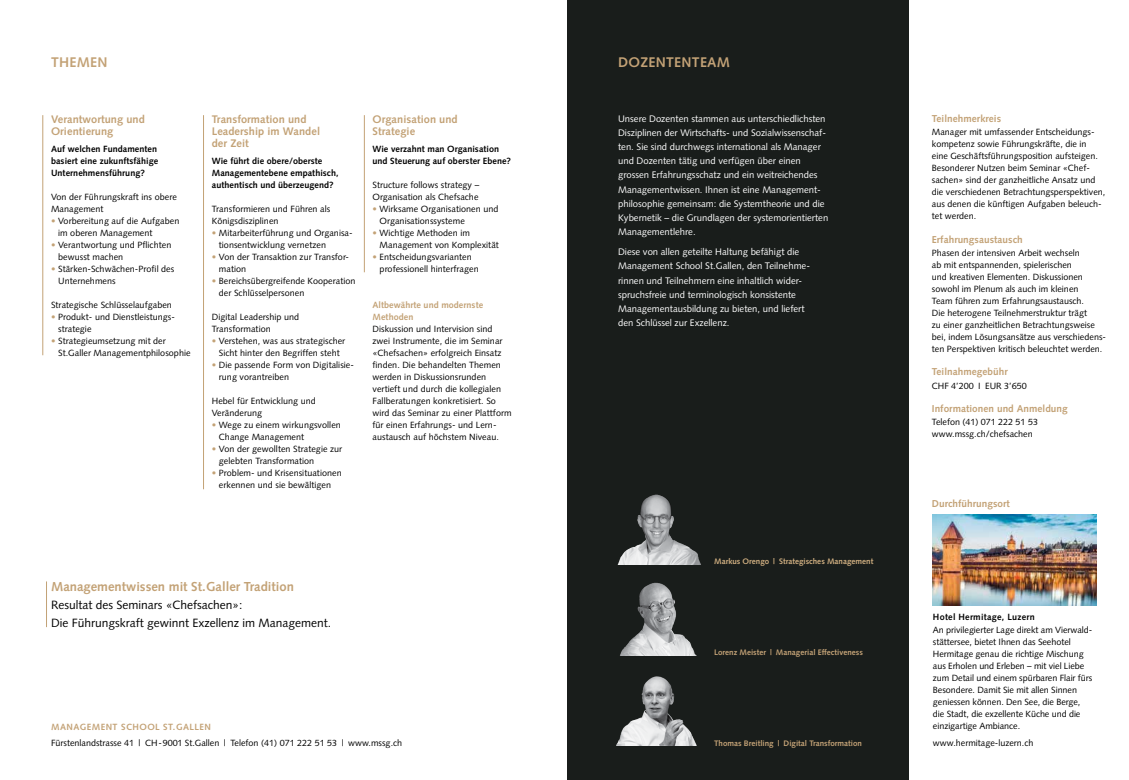
<style>
.page{position:relative;width:1129px;height:780px;background:#fff}
.page>*{position:absolute;margin:0;border:0;box-sizing:border-box;transform-origin:0 0}
.t1{font:700 14px "Syntax LT Std";letter-spacing:.02em;color:#c3a276}
.t2{font:700 13px "Syntax LT Std";color:#c3a276}
.t3{font:12px/18px "Syntax LT Std";color:#000}
.t4{font:700 11px/12px "Syntax LT Std";letter-spacing:.005em;color:#c3a276}
.t5{font:700 10px "Syntax LT Std";letter-spacing:.005em;color:#c3a276}
.t6{font:9.5px/14.2px "Syntax LT Std";color:#fff}
.t7{font:9px/12px "Syntax LT Std";letter-spacing:.005em;color:#000}
.t8{font:700 9px/12px "Syntax LT Std";letter-spacing:.005em;color:#000}
.t9{font:700 9px/12px "Syntax LT Std";letter-spacing:.005em;color:#c3a276}
.t10{font:700 9px "Syntax LT Std";letter-spacing:.05em;color:#c3a276}
.t11{font:700 9px "Syntax LT Std";letter-spacing:.03em;color:#000}
.t12{font:700 8px "Syntax LT Std";color:#c3a276}
.t13{font:700 8px "Syntax LT Std";color:#cfae80}
.s1{color:#c3a276}
</style>
<div class="page">
<div style="left:567px;top:0;width:341px;height:780px;background:#191d1b"></div>
<img style="left:618px;top:494px;width:83px;height:70px">
<img style="left:932px;top:514px;width:164px;height:91px">
<img style="left:620px;top:582px;width:76px;height:73px">
<img style="left:616px;top:676px;width:81px;height:70px">
<hr style="left:203px;top:115px;width:1px;height:374px;background:#c3a276">
<hr style="left:43px;top:115px;width:1px;height:240px;background:#c3a276">
<hr style="left:364px;top:115px;width:1px;height:157px;background:#c3a276">
<hr style="left:46px;top:581px;width:1px;height:46px;background:#c3a276">
<h1 class="t1" style="left:51px;top:54px;width:58px">THEMEN</h1>
<p class="t4" style="left:51px;top:113px;width:95px">Verantwortung und<br>Orientierung</p>
<p class="t8" style="left:51px;top:143px;width:109px">Auf welchen Fundamenten basiert eine zukunftsfähige<br>Unternehmensführung?</p>
<p class="t7" style="left:51px;top:191px;width:127px">Von der Führungskraft ins obere<br>Management</p>
<p class="t7" style="left:58px;top:215px;width:123px;text-indent:-7px"><span class="s1">•</span> Vorbereitung auf die Aufgaben im oberen Management</p>
<p class="t7" style="left:58px;top:239px;width:115px;text-indent:-7px"><span class="s1">•</span> Verantwortung und Pflichten bewusst machen</p>
<p class="t7" style="left:58px;top:263px;width:118px;text-indent:-7px"><span class="s1">•</span> Stärken-Schwächen-Profil des<br>Unternehmens</p>
<p class="t7" style="left:51px;top:299px;width:122px">Strategische Schlüsselaufgaben</p>
<p class="t7" style="left:58px;top:311px;width:118px;text-indent:-7px"><span class="s1">•</span> Produkt- und Dienstleistungs&shy;strategie</p>
<p class="t7" style="left:58px;top:335px;width:134px;text-indent:-7px"><span class="s1">•</span> Strategieumsetzung mit der<br>St.Galler Managementphilosophie</p>
<p class="t4" style="left:212px;top:113px;width:110px">Transformation und<br>Leadership im Wandel der Zeit</p>
<p class="t8" style="left:212px;top:155px;width:128px">Wie führt die obere/oberste<br>Managementebene empathisch, authentisch und überzeugend?</p>
<p class="t7" style="left:212px;top:203px;width:120px">Transformieren und Führen als<br>Königsdisziplinen</p>
<p class="t7" style="left:219px;top:227px;width:135px;text-indent:-7px"><span class="s1">•</span> Mitarbeiterführung und Organisa&shy;tionsentwicklung vernetzen</p>
<p class="t7" style="left:219px;top:251px;width:132px;text-indent:-7px"><span class="s1">•</span> Von der Transaktion zur Transfor&shy;mation</p>
<p class="t7" style="left:219px;top:275px;width:138px;text-indent:-7px"><span class="s1">•</span> Bereichsübergreifende Kooperation der Schlüsselpersonen</p>
<p class="t7" style="left:212px;top:311px;width:89px">Digital Leadership und<br>Transformation</p>
<p class="t7" style="left:212px;top:335px;width:135px;text-align:center"><span class="s1">•</span> Verstehen, was aus strategischer<br>Sicht hinter den Begriffen steht</p>
<p class="t7" style="left:219px;top:359px;width:137px;text-indent:-7px"><span class="s1">•</span> Die passende Form von Digitalisie&shy;rung vorantreiben</p>
<p class="t7" style="left:212px;top:395px;width:106px">Hebel für Entwicklung und<br>Veränderung</p>
<p class="t7" style="left:219px;top:419px;width:123px;text-indent:-7px"><span class="s1">•</span> Wege zu einem wirkungsvollen<br>Change Management</p>
<p class="t7" style="left:219px;top:443px;width:125px;text-indent:-7px"><span class="s1">•</span> Von der gewollten Strategie zur gelebten Transformation</p>
<p class="t7" style="left:212px;top:467px;width:131px;text-align:center"><span class="s1">•</span> Problem- und Krisensituationen erkennen und sie bewältigen</p>
<p class="t4" style="left:372px;top:113px;width:87px">Organisation und<br>Strategie</p>
<p class="t8" style="left:372px;top:143px;width:140px">Wie verzahnt man Organisation und Steuerung auf oberster Ebene?</p>
<p class="t7" style="left:372px;top:179px;width:108px">Structure follows strategy –<br>Organisation als Chefsache</p>
<p class="t7" style="left:379px;top:203px;width:120px;text-indent:-7px"><span class="s1">•</span> Wirksame Organisationen und<br>Organisationssysteme</p>
<p class="t7" style="left:379px;top:227px;width:121px;text-indent:-7px"><span class="s1">•</span> Wichtige Methoden im<br>Management von Komplexität</p>
<p class="t7" style="left:379px;top:251px;width:101px;text-indent:-7px"><span class="s1">•</span> Entscheidungsvarianten professionell hinterfragen</p>
<p class="t9" style="left:372px;top:299px;width:112px">Altbewährte und modernste<br>Methoden</p>
<p class="t7" style="left:372px;top:323px;width:140px">Diskussion und Intervision sind zwei Instrumente, die im Seminar «Chefsachen» erfolgreich Einsatz finden. Die behandelten Themen werden in Diskussionsrunden vertieft und durch die kollegialen Fallberatungen konkretisiert. So wird das Seminar zu einer Plattform für einen Erfahrungs- und Lern&shy;austausch auf höchstem Niveau.</p>
<h2 class="t2" style="left:51px;top:579px;width:244px">Managementwissen mit St.Galler Tradition</h2>
<h3 class="t3" style="left:51px;top:596px;width:282px">Resultat des Seminars «Chefsachen»:<br>Die Führungskraft gewinnt Exzellenz im Management.</h3>
<p class="t10" style="left:51px;top:721px;width:161px">MANAGEMENT SCHOOL ST.GALLEN</p>
<p class="t7" style="left:51px;top:736px;width:352px">Fürstenlandstrasse 41 | CH- 9001 St.Gallen | Telefon (41) 071 222 51 53 | www.mssg.ch</p>
<h1 class="t1" style="left:618px;top:54px;width:113px">DOZENTENTEAM</h1>
<p class="t6" style="left:618px;top:111px;width:212px">Unsere Dozenten stammen aus unterschiedlichsten Disziplinen der Wirtschafts- und Sozialwissenschaf&shy;ten. Sie sind durchwegs international als Manager und Dozenten tätig und verfügen über einen grossen Erfahrungsschatz und ein weitreichendes Managementwissen. Ihnen ist eine Management&shy;philosophie gemeinsam: die Systemtheorie und die Kybernetik – die Grundlagen der systemorientierten Managementlehre.</p>
<p class="t6" style="left:618px;top:245px;width:193px">Diese von allen geteilte Haltung befähigt die Management School St.Gallen, den Teilnehme&shy;rinnen und Teilnehmern eine inhaltlich wider&shy;spruchsfreie und terminologisch konsistente Managementausbildung zu bieten, und liefert den Schlüssel zur Exzellenz.</p>
<p class="t13" style="left:714px;top:556px;width:161px">Markus Orengo | Strategisches Management</p>
<p class="t12" style="left:714px;top:647px;width:150px">Lorenz Meister | Managerial Effectiveness</p>
<p class="t12" style="left:714px;top:738px;width:149px">Thomas Breitling | Digital Transformation</p>
<p class="t5" style="left:931px;top:113px;width:71px">Teilnehmerkreis</p>
<p class="t7" style="left:931px;top:126px;width:175px">Manager mit umfassender Entscheidungs&shy;kompetenz sowie Führungskräfte, die in<br>eine Geschäftsführungsposition aufsteigen.<br>Besonderer Nutzen beim Seminar «Chef&shy;sachen» sind der ganzheitliche Ansatz und die verschiedenen Betrachtungsperspektiven, aus denen die künftigen Aufgaben beleuch&shy;tet werden.</p>
<p class="t5" style="left:931px;top:233px;width:92px">Erfahrungsaustausch</p>
<p class="t7" style="left:931px;top:247px;width:176px">Phasen der intensiven Arbeit wechseln<br>ab mit entspannenden, spielerischen<br>und kreativen Elementen. Diskussionen sowohl im Plenum als auch im kleinen<br>Team führen zum Erfahrungsaustausch.<br>Die heterogene Teilnehmerstruktur trägt<br>zu einer ganzheitlichen Betrachtungsweise bei, indem Lösungsansätze aus verschiedens&shy;ten Perspektiven kritisch beleuchtet werden.</p>
<p class="t5" style="left:931px;top:366px;width:77px">Teilnahmegebühr</p>
<p class="t7" style="left:931px;top:379px;width:96px">CHF 4’200 I EUR 3’650</p>
<p class="t5" style="left:931px;top:403px;width:137px">Informationen und Anmeldung</p>
<p class="t7" style="left:931px;top:416px;width:108px">Telefon (41) 071 222 51 53 www.mssg.ch/chefsachen</p>
<p class="t5" style="left:931px;top:497px;width:79px">Durchführungsort</p>
<p class="t11" style="left:932px;top:611px;width:103px">Hotel Hermitage, Luzern</p>
<p class="t7" style="left:932px;top:624px;width:161px">An privilegierter Lage direkt am Vierwald&shy;stättersee, bietet Ihnen das Seehotel Hermitage genau die richtige Mischung aus Erholen und Erleben – mit viel Liebe zum Detail und einem spürbaren Flair fürs Besondere. Damit Sie mit allen Sinnen geniessen können. Den See, die Berge, die Stadt, die exzellente Küche und die einzigartige Ambiance.</p>
<p class="t7" style="left:932px;top:736px;width:102px">www.hermitage-luzern.ch</p>
</div>
